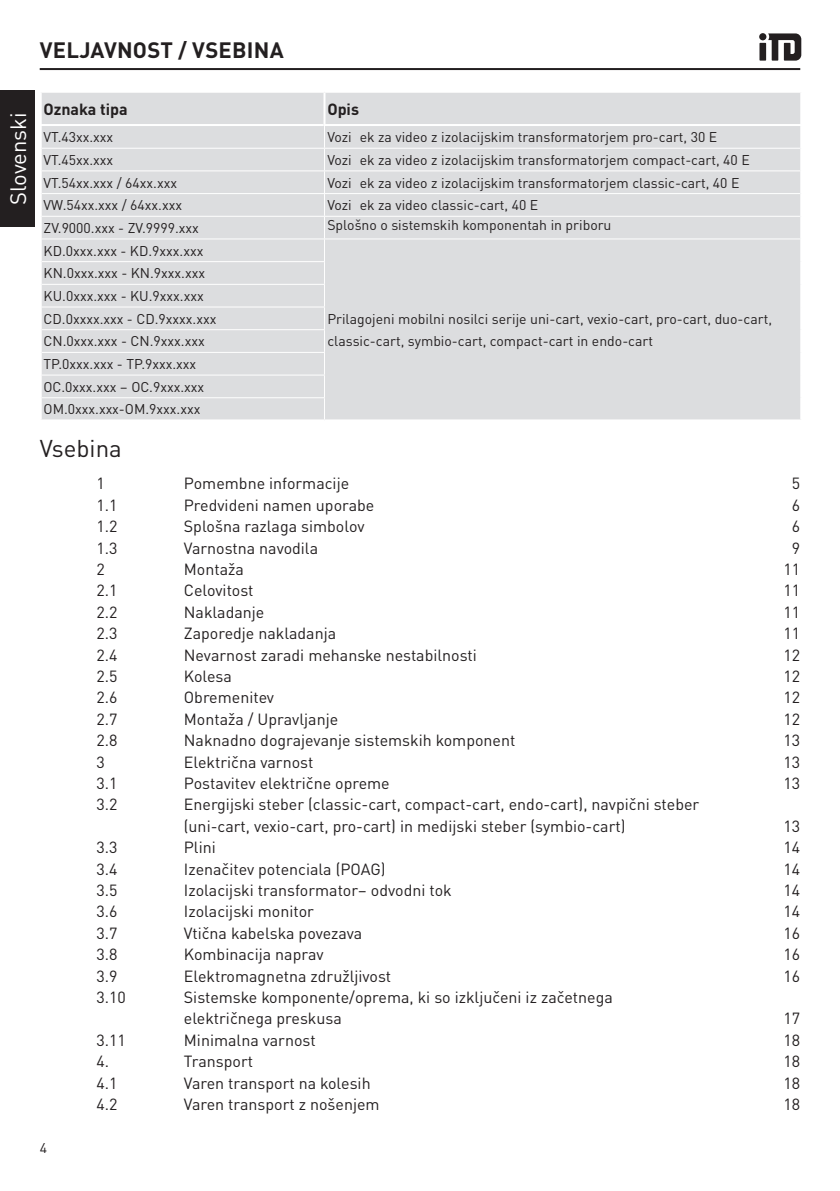
<style>
.page{position:relative;width:840px;height:1191px;background:#fff}
.page>*{position:absolute;margin:0;border:0;box-sizing:border-box;transform-origin:0 0}
.t1{font:24px "DIN Pro";color:#231f20}
.t2{font:700 22px "DIN Pro";letter-spacing:.01em;color:#231f20}
.t3{font:22px "DIN Pro";color:#fff}
.t4{font:16px/21.4px "DIN Pro";color:#231f20}
.t5{font:700 16px "DIN Pro";color:#231f20}
.t6{font:14px/22.6px "DINOT";color:#231f20}
.t7{font:14px/22.6px "DIN Pro";color:#231f20}
.s1{font-family:"DINOT"}
</style>
<div class="page">
<hr style="left:40px;top:68px;width:759px;height:2px;background:#231f20">
<div style="left:0;top:91px;width:34px;height:136px;background:#231f20"></div>
<svg style="left:759px;top:33px;width:41px;height:28px"></svg>
<div style="left:42px;top:93px;width:757px;height:326px;background:#dcdddf"></div>
<hr style="left:323px;top:93px;width:2px;height:31px;background:#fff">
<hr style="left:325px;top:148px;width:474px;height:1px;background:#fff">
<hr style="left:325px;top:170px;width:474px;height:1px;background:#fff">
<hr style="left:325px;top:193px;width:474px;height:1px;background:#fff">
<hr style="left:325px;top:216px;width:474px;height:1px;background:#fff">
<hr style="left:325px;top:238px;width:474px;height:1px;background:#fff">
<hr style="left:42px;top:148px;width:283px;height:1px;background:#fff">
<hr style="left:42px;top:170px;width:283px;height:1px;background:#fff">
<hr style="left:42px;top:193px;width:283px;height:1px;background:#fff">
<hr style="left:42px;top:216px;width:283px;height:1px;background:#fff">
<hr style="left:42px;top:238px;width:283px;height:1px;background:#fff">
<hr style="left:42px;top:261px;width:283px;height:1px;background:#fff">
<hr style="left:42px;top:284px;width:283px;height:1px;background:#fff">
<hr style="left:42px;top:306px;width:283px;height:1px;background:#fff">
<hr style="left:42px;top:329px;width:283px;height:1px;background:#fff">
<hr style="left:42px;top:352px;width:283px;height:1px;background:#fff">
<hr style="left:42px;top:374px;width:283px;height:1px;background:#fff">
<hr style="left:42px;top:397px;width:283px;height:1px;background:#fff">
<svg style="left:324px;top:126px;width:1px;height:293px"></svg>
<hr style="left:323px;top:124px;width:478px;height:2px;background:#fff">
<hr style="left:40px;top:124px;width:283px;height:2px;background:#fff">
<h2 class="t2" style="left:40px;top:33px;width:245px">VELJAVNOST <span class="s1">/</span> VSEBINA</h2>
<h2 class="t3" style="left:1px;top:205px;width:94px;rotate:-90deg">Slovenski</h2>
<p class="t5" style="left:44px;top:96px;width:86px">Oznaka tipa</p>
<p class="t5" style="left:327px;top:96px;width:33px">Opis</p>
<p class="t6" style="left:44px;top:125px;width:71px">VT.43xx.xxx</p>
<p class="t6" style="left:327px;top:125px;width:391px">Voziček za video z izolacijskim transformatorjem pro-cart, 30 E</p>
<p class="t6" style="left:44px;top:147px;width:71px">VT.45xx.xxx</p>
<p class="t6" style="left:327px;top:147px;width:423px">Voziček za video z izolacijskim transformatorjem compact-cart, 40 E</p>
<p class="t6" style="left:44px;top:170px;width:135px">VT.54xx.xxx / 64xx.xxx</p>
<p class="t6" style="left:327px;top:170px;width:413px">Voziček za video z izolacijskim transformatorjem classic-cart, 40 E</p>
<p class="t6" style="left:44px;top:193px;width:140px">VW.54xx.xxx / 64xx.xxx</p>
<p class="t6" style="left:327px;top:193px;width:212px">Voziček za video classic-cart, 40 E</p>
<p class="t6" style="left:44px;top:215px;width:157px">ZV.9000.xxx - ZV.9999.xxx</p>
<p class="t6" style="left:327px;top:212px;width:285px">Splošno o sistemskih komponentah in priboru</p>
<p class="t6" style="left:44px;top:238px;width:161px">KD.0xxx.xxx - KD.9xxx.xxx</p>
<p class="t6" style="left:44px;top:261px;width:163px">KN.0xxx.xxx - KN.9xxx.xxx<br>KU.0xxx.xxx - KU.9xxx.xxx</p>
<p class="t7" style="left:44px;top:306px;width:174px">CD.0xxxx.xxx - CD.9xxxx.xxx<br>CN.0xxx.xxx - CN.9xxx.xxx<br>TP.0xxx.xxx - TP.9xxx.xxx</p>
<p class="t6" style="left:44px;top:374px;width:162px">OC.0xxx.xxx – OC.9xxx.xxx<br>OM.0xxx.xxx-OM.9xxx.xxx</p>
<p class="t7" style="left:327px;top:307px;width:446px;line-height:22px">Prilagojeni mobilni nosilci serije uni-cart, vexio-cart, pro-cart, duo-cart, classic-cart, symbio-cart, compact-cart in endo-cart</p>
<h1 class="t1" style="left:40px;top:430px;width:84px">Vsebina</h1>
<p class="t4" style="left:96px;top:472px;width:10px">1</p>
<p class="t4" style="left:184px;top:472px;width:167px">Pomembne informacije</p>
<p class="t4" style="left:791px;top:472px;width:10px">5</p>
<p class="t4" style="left:96px;top:493px;width:23px">1.1</p>
<p class="t4" style="left:184px;top:493px;width:192px">Predvideni namen uporabe</p>
<p class="t4" style="left:791px;top:493px;width:10px">6</p>
<p class="t4" style="left:96px;top:515px;width:23px">1.2</p>
<p class="t4" style="left:184px;top:515px;width:182px">Splošna razlaga simbolov</p>
<p class="t4" style="left:791px;top:515px;width:10px">6</p>
<p class="t4" style="left:96px;top:536px;width:23px">1.3</p>
<p class="t4" style="left:184px;top:536px;width:136px">Varnostna navodila</p>
<p class="t4" style="left:791px;top:536px;width:10px">9</p>
<p class="t4" style="left:96px;top:557px;width:10px">2</p>
<p class="t4" style="left:184px;top:557px;width:61px">Montaža</p>
<p class="t4" style="left:783px;top:557px;width:18px">11</p>
<p class="t4" style="left:96px;top:579px;width:23px">2.1</p>
<p class="t4" style="left:184px;top:579px;width:71px">Celovitost</p>
<p class="t4" style="left:783px;top:579px;width:18px">11</p>
<p class="t4" style="left:96px;top:600px;width:23px">2.2</p>
<p class="t4" style="left:184px;top:600px;width:82px">Nakladanje</p>
<p class="t4" style="left:783px;top:600px;width:18px">11</p>
<p class="t4" style="left:96px;top:622px;width:23px">2.3</p>
<p class="t4" style="left:184px;top:622px;width:154px">Zaporedje nakladanja</p>
<p class="t4" style="left:783px;top:622px;width:18px">11</p>
<p class="t4" style="left:96px;top:643px;width:23px">2.4</p>
<p class="t4" style="left:184px;top:643px;width:294px">Nevarnost zaradi mehanske nestabilnosti</p>
<p class="t4" style="left:783px;top:643px;width:18px">12</p>
<p class="t4" style="left:96px;top:664px;width:23px">2.5</p>
<p class="t4" style="left:184px;top:664px;width:50px">Kolesa</p>
<p class="t4" style="left:783px;top:664px;width:18px">12</p>
<p class="t4" style="left:96px;top:686px;width:23px">2.6</p>
<p class="t4" style="left:184px;top:686px;width:92px">Obremenitev</p>
<p class="t4" style="left:783px;top:686px;width:18px">12</p>
<p class="t4" style="left:96px;top:707px;width:23px">2.7</p>
<p class="t4" style="left:184px;top:707px;width:156px">Montaža / Upravljanje</p>
<p class="t4" style="left:783px;top:707px;width:18px">12</p>
<p class="t4" style="left:96px;top:729px;width:23px">2.8</p>
<p class="t4" style="left:184px;top:729px;width:333px">Naknadno dograjevanje sistemskih komponent</p>
<p class="t4" style="left:783px;top:729px;width:18px">13</p>
<p class="t4" style="left:96px;top:750px;width:10px">3</p>
<p class="t4" style="left:184px;top:750px;width:131px">Električna varnost</p>
<p class="t4" style="left:783px;top:750px;width:18px">13</p>
<p class="t4" style="left:96px;top:771px;width:23px">3.1</p>
<p class="t4" style="left:184px;top:771px;width:207px">Postavitev električne opreme</p>
<p class="t4" style="left:783px;top:771px;width:18px">13</p>
<p class="t4" style="left:96px;top:793px;width:23px">3.2</p>
<p class="t4" style="left:184px;top:793px;width:516px">Energijski steber (classic-cart, compact-cart, endo-cart), navpični steber (uni-cart, vexio-cart, pro-cart) in medijski steber (symbio-cart)</p>
<p class="t4" style="left:783px;top:814px;width:18px">13</p>
<p class="t4" style="left:96px;top:835px;width:23px">3.3</p>
<p class="t4" style="left:184px;top:835px;width:33px">Plini</p>
<p class="t4" style="left:783px;top:835px;width:18px">14</p>
<p class="t4" style="left:96px;top:857px;width:23px">3.4</p>
<p class="t4" style="left:184px;top:857px;width:203px">Izenačitev potenciala (POAG)</p>
<p class="t4" style="left:783px;top:857px;width:18px">14</p>
<p class="t4" style="left:96px;top:878px;width:23px">3.5</p>
<p class="t4" style="left:184px;top:878px;width:269px">Izolacijski transformator– odvodni tok</p>
<p class="t4" style="left:783px;top:878px;width:18px">14</p>
<p class="t4" style="left:96px;top:900px;width:23px">3.6</p>
<p class="t4" style="left:184px;top:900px;width:131px">Izolacijski monitor</p>
<p class="t4" style="left:783px;top:900px;width:18px">14</p>
<p class="t4" style="left:96px;top:921px;width:23px">3.7</p>
<p class="t4" style="left:184px;top:921px;width:180px">Vtična kabelska povezava</p>
<p class="t4" style="left:783px;top:921px;width:18px">16</p>
<p class="t4" style="left:96px;top:942px;width:23px">3.8</p>
<p class="t4" style="left:184px;top:942px;width:141px">Kombinacija naprav</p>
<p class="t4" style="left:783px;top:942px;width:18px">16</p>
<p class="t4" style="left:96px;top:964px;width:23px">3.9</p>
<p class="t4" style="left:184px;top:964px;width:209px">Elektromagnetna združljivost</p>
<p class="t4" style="left:783px;top:964px;width:18px">16</p>
<p class="t4" style="left:96px;top:985px;width:31px">3.10</p>
<p class="t4" style="left:184px;top:985px;width:430px">Sistemske komponente/oprema, ki so izključeni iz začetnega električnega preskusa</p>
<p class="t4" style="left:783px;top:1007px;width:18px">17</p>
<p class="t6" style="left:40px;top:1136px;width:9px">4</p>
<p class="t4" style="left:96px;top:1028px;width:31px">3.11</p>
<p class="t4" style="left:184px;top:1028px;width:133px">Minimalna varnost</p>
<p class="t4" style="left:783px;top:1028px;width:18px">18</p>
<p class="t4" style="left:96px;top:1049px;width:14px">4.</p>
<p class="t4" style="left:184px;top:1049px;width:71px">Transport</p>
<p class="t4" style="left:783px;top:1049px;width:18px">18</p>
<p class="t4" style="left:96px;top:1071px;width:23px">4.1</p>
<p class="t4" style="left:184px;top:1071px;width:188px">Varen transport na kolesih</p>
<p class="t4" style="left:783px;top:1071px;width:18px">18</p>
<p class="t4" style="left:96px;top:1092px;width:23px">4.2</p>
<p class="t4" style="left:184px;top:1092px;width:197px">Varen transport z nošenjem</p>
<p class="t4" style="left:783px;top:1092px;width:18px">18</p>
</div>
